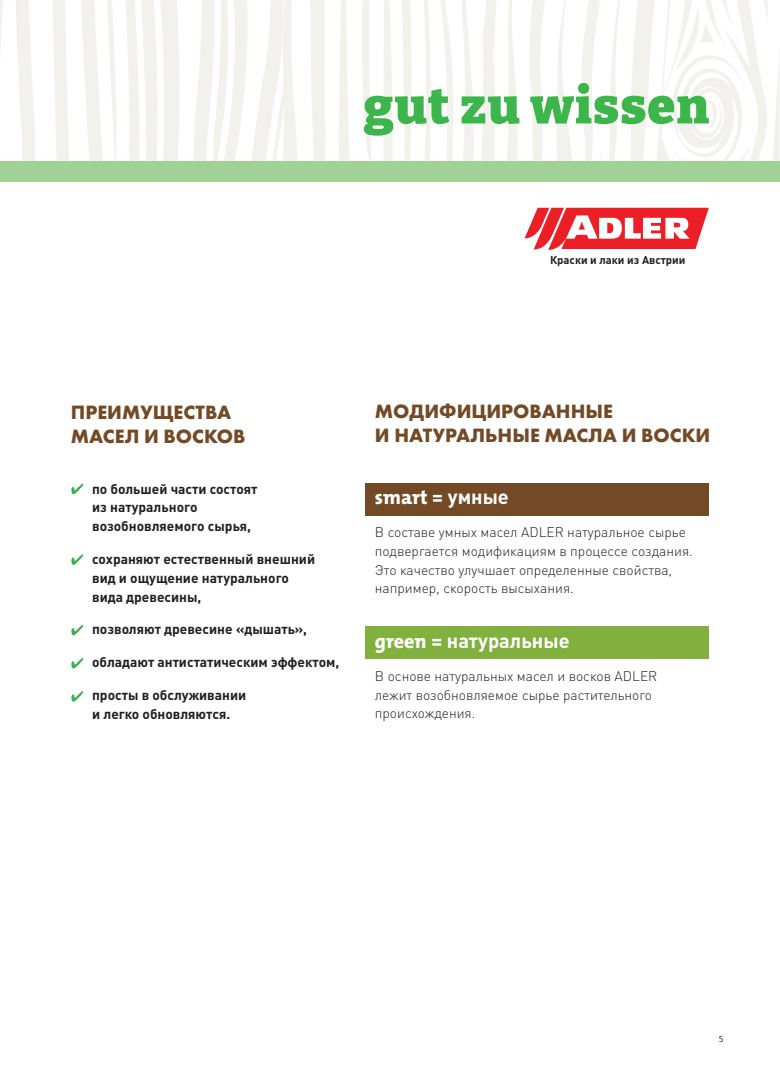
<style>
.page{position:relative;width:780px;height:1088px;background:#fff}
.page>*{position:absolute;margin:0;border:0;box-sizing:border-box;transform-origin:0 0}
.t1{font:900 50px "Bitter";letter-spacing:.025em;color:#3cb54b}
.t2{font:700 20px/23.8px "Futura PT";color:#744a26}
.t3{font:700 20px "DIN Pro";color:#fff}
.t4{font:300 13.75px/18.8px "DIN Pro";color:#231f20}
.t5{font:700 13.75px/18.8px "DIN Pro";color:#231f20}
.t6{font:700 11.25px "DIN Pro";color:#231f20}
.t7{font:8.75px "Bitter";color:#231f20}
.s1{font-family:"The Mix";font-weight:800}
</style>
<div class="page">
<svg style="left:0;top:0;width:18px;height:55px"></svg>
<svg style="left:18px;top:0;width:264px;height:161px"></svg>
<svg style="left:282px;top:0;width:497px;height:161px"></svg>
<div style="left:18px;top:161px;width:762px;height:20px;background:#a0d298"></div>
<div style="left:0;top:161px;width:18px;height:20px;background:#a0d298"></div>
<div style="left:365px;top:483px;width:344px;height:32px;background:#744a26"></div>
<div style="left:365px;top:626px;width:344px;height:33px;background:#81b03f"></div>
<svg style="left:71px;top:483px;width:12px;height:12px"></svg>
<svg style="left:71px;top:554px;width:12px;height:11px"></svg>
<svg style="left:71px;top:624px;width:12px;height:12px"></svg>
<svg style="left:71px;top:658px;width:12px;height:11px"></svg>
<svg style="left:71px;top:691px;width:12px;height:11px"></svg>
<svg style="left:524px;top:208px;width:184px;height:42px"></svg>
<h1 class="t1" style="left:364px;top:74px;width:346px">gut zu wissen</h1>
<p class="t6" style="left:550px;top:250px;width:137px">Краски и лаки из Австрии</p>
<h2 class="t2" style="left:71px;top:400px;width:176px">ПРЕИМУЩЕСТВА<br>МАСЕЛ И ВОСКОВ</h2>
<p class="t5" style="left:92px;top:478px;width:167px">по большей части состоят из натурального возобновляемого сырья,</p>
<p class="t5" style="left:92px;top:548px;width:224px">сохраняют естественный внешний вид и ощущение натурального вида древесины,</p>
<p class="t5" style="left:92px;top:618px;width:216px">позволяют древесине «дышать»,</p>
<p class="t5" style="left:92px;top:651px;width:249px">обладают антистатическим эффектом,</p>
<p class="t5" style="left:92px;top:684px;width:156px">просты в обслуживании и легко обновляются.</p>
<h2 class="t2" style="left:375px;top:399px;width:337px">МОДИФИЦИРОВАННЫЕ<br>И НАТУРАЛЬНЫЕ МАСЛА И ВОСКИ</h2>
<h2 class="t3" style="left:375px;top:480px;width:135px"><span class="s1">smart</span> = умные</h2>
<p class="t4" style="left:375px;top:521px;width:319px">В составе умных масел ADLER натуральное сырье подвергается модификациям в процессе создания.<br>Это качество улучшает определенные свойства, например, скорость высыхания.</p>
<h2 class="t3" style="left:375px;top:624px;width:196px"><span class="s1">green</span> = натуральные</h2>
<p class="t4" style="left:375px;top:665px;width:284px">В основе натуральных масел и восков ADLER лежит возобновляемое сырье растительного происхождения.</p>
<p class="t7" style="left:718px;top:1033px;width:6px">5</p>
</div>
